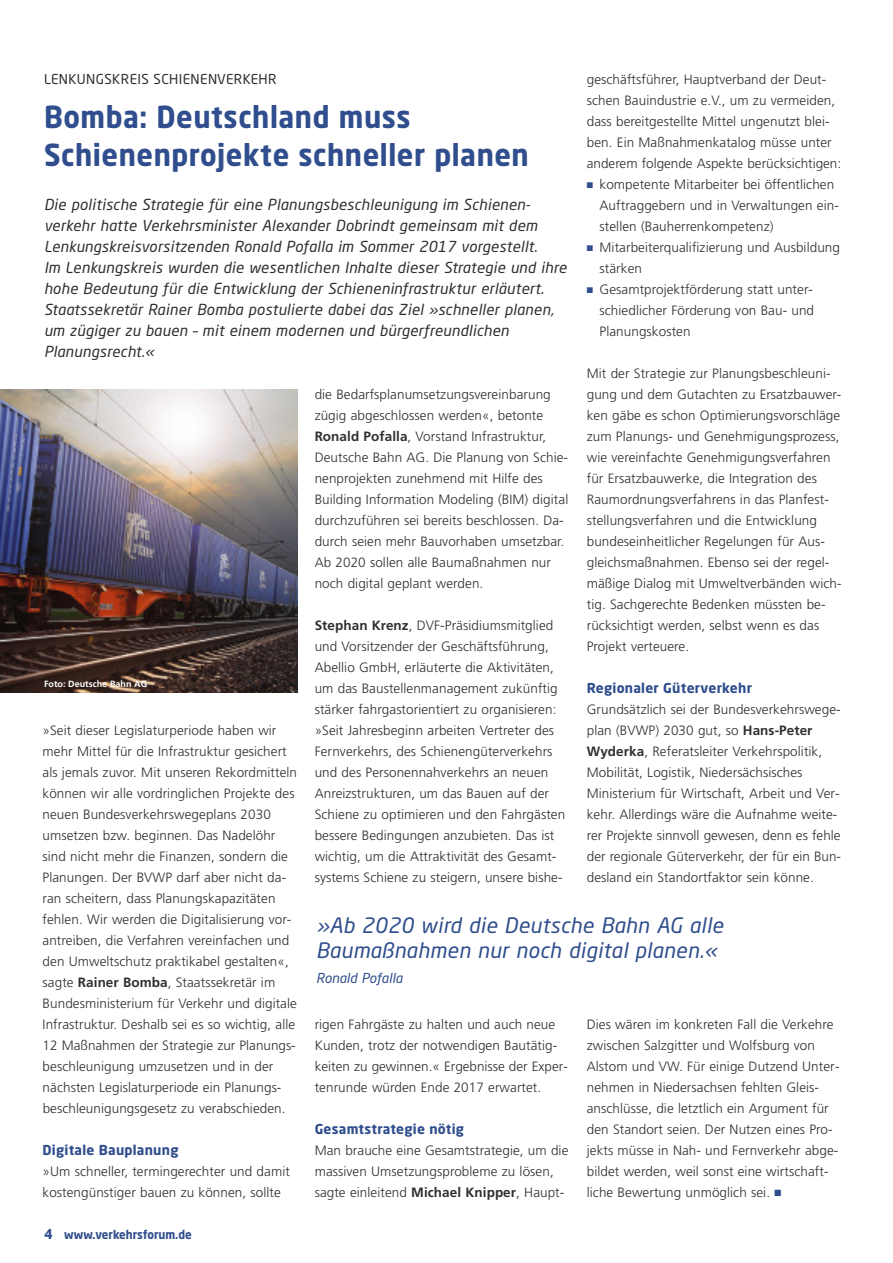
<style>
.page{position:relative;width:893px;height:1263px;background:#fff}
.page>*{position:absolute;margin:0;border:0;box-sizing:border-box;transform-origin:0 0}
.t1{font:700 30px/37.5px "Neo Sans Pro";letter-spacing:.02em;color:#304e8d;scale:.94 1}
.t2{font:italic 21px/25.2px "Neo Sans Pro";letter-spacing:.02em;color:#304e8d}
.t3{font:italic 15px/21px "Neo Sans Pro";letter-spacing:.02em;color:#2f2f2e}
.t4{font:300 13.5px/21px "Frutiger";letter-spacing:.005em;color:#2f2f2e}
.t5{font:700 13.5px "Neo Sans Pro";letter-spacing:.02em;color:#304e8d}
.t6{font:13.5px "Neo Sans Pro";letter-spacing:.03em;color:#2f2f2e}
.t7{font:italic 13.5px "Neo Sans Pro";letter-spacing:.005em;color:#304e8d}
.t8{font:700 12px "Neo Sans Pro";color:#304e8d;scale:.94 1}
.t9{font:700 9px "Frutiger";color:#fff}
.s1{color:#304e8d}
.s2{font-weight:700}
.s3{font-size:13.5px}
</style>
<div class="page">
<img style="left:0;top:390px;width:298px;height:302px">
<p class="t4" style="left:587px;top:70px;width:256px">geschäftsführer, Hauptverband der Deut&shy;schen Bauindustrie e.V., um zu vermeiden, dass bereitgestellte Mittel ungenutzt blei&shy;ben. Ein Maßnahmenkatalog müsse unter anderem folgende Aspekte berücksichtigen:</p>
<p class="t4" style="left:600px;top:175px;width:241px;text-indent:-13px"><span class="s1">■</span> kompetente Mitarbeiter bei öffentlichen<br>Auftraggebern und in Verwaltungen ein&shy;stellen (Bauherrenkompetenz)</p>
<p class="t4" style="left:600px;top:238px;width:242px;text-indent:-13px"><span class="s1">■</span> Mitarbeiterqualifizierung und Ausbildung stärken</p>
<p class="t4" style="left:600px;top:280px;width:216px;text-align:justify;text-indent:-13px"><span class="s1">■</span> Gesamtprojektförderung statt unter&shy;schiedlicher Förderung von Bau- und Planungskosten</p>
<p class="t4" style="left:587px;top:364px;width:256px">Mit der Strategie zur Planungsbeschleuni&shy;gung und dem Gutachten zu Ersatzbauwer&shy;ken gäbe es schon Optimierungsvorschläge zum Planungs- und Genehmigungsprozess, wie vereinfachte Genehmigungsverfahren für Ersatzbauwerke, die Integration des Raumordnungsverfahrens in das Planfest&shy;stellungsverfahren und die Entwicklung bundeseinheitlicher Regelungen für Aus&shy;gleichsmaßnahmen. Ebenso sei der regel&shy;mäßige Dialog mit Umweltverbänden wich&shy;tig. Sachgerechte Bedenken müssten be&shy;rücksichtigt werden, selbst wenn es das Projekt verteuere.</p>
<p class="t5" style="left:587px;top:683px;width:167px">Regionaler Güterverkehr</p>
<p class="t4" style="left:587px;top:700px;width:256px">Grundsätzlich sei der Bundesverkehrswege&shy;plan (BVWP) 2030 gut, so <span class="s2">Hans-Peter Wyderka</span>, Referatsleiter Verkehrspolitik, Mobilität, Logistik, Niedersächsisches Ministerium für Wirtschaft, Arbeit und Ver&shy;kehr. Allerdings wäre die Aufnahme weite&shy;rer Projekte sinnvoll gewesen, denn es fehle der regionale Güterverkehr, der für ein Bun&shy;desland ein Standortfaktor sein könne.</p>
<p class="t6" style="left:44px;top:74px;width:234px">LENKUNGSKREIS SCHIENENVERKEHR</p>
<h1 class="t1" style="left:44px;top:101px;width:517px">Bomba: Deutschland muss<br>Schienenprojekte schneller planen</h1>
<p class="t3" style="left:44px;top:195px;width:524px">Die politische Strategie für eine Planungsbeschleunigung im Schienen&shy;verkehr hatte Verkehrsminister Alexander Dobrindt gemeinsam mit dem Lenkungskreisvorsitzenden Ronald Pofalla im Sommer 2017 vorgestellt.<br>Im Lenkungskreis wurden die wesentlichen Inhalte dieser Strategie und ihre hohe Bedeutung für die Entwicklung der Schieneninfrastruktur erläutert.<br>Staatssekretär Rainer Bomba postulierte dabei das Ziel »schneller planen, um zügiger zu bauen – mit einem modernen und bürgerfreundlichen Planungsrecht.«</p>
<p class="t4" style="left:315px;top:385px;width:255px">die Bedarfsplanumsetzungsvereinbarung zügig abgeschlossen werden«, betonte <span class="s2">Ronald Pofalla</span>, Vorstand Infrastruktur, Deutsche Bahn AG. Die Planung von Schie&shy;nenprojekten zunehmend mit Hilfe des Building Information Modeling (BIM) digital durchzuführen sei bereits beschlossen. Da&shy;durch seien mehr Bauvorhaben umsetzbar.<br>Ab 2020 sollen alle Baumaßnahmen nur noch digital geplant werden.</p>
<p class="t4" style="left:315px;top:616px;width:252px"><span class="s2">Stephan Krenz</span>, DVF-Präsidiumsmitglied und Vorsitzender der Geschäftsführung, Abellio GmbH, erläuterte die Aktivitäten, um das Baustellenmanagement zukünftig stärker fahrgastorientiert zu organisieren: »Seit Jahresbeginn arbeiten Vertreter des Fernverkehrs, des Schienengüterverkehrs und des Personennahverkehrs an neuen Anreizstrukturen, um das Bauen auf der Schiene zu optimieren und den Fahrgästen bessere Bedingungen anzubieten. Das ist wichtig, um die Attraktivität des Gesamt&shy;systems Schiene zu steigern, unsere bishe-</p>
<p class="t9" style="left:44px;top:680px;width:105px">Foto: Deutsche Bahn AG</p>
<p class="t4" style="left:43px;top:721px;width:256px">»Seit dieser Legislaturperiode haben wir mehr Mittel für die Infrastruktur gesichert als jemals zuvor. Mit unseren Rekordmitteln können wir alle vordringlichen Projekte des neuen Bundesverkehrswegeplans 2030 umsetzen bzw. beginnen. Das Nadelöhr sind nicht mehr die Finanzen, sondern die Planungen. Der BVWP darf aber nicht da&shy;ran scheitern, dass Planungskapazitäten fehlen. Wir werden die Digitalisierung vor&shy;antreiben, die Verfahren vereinfachen und den Umweltschutz praktikabel gestalten«, sagte <span class="s2">Rainer Bomba</span>, Staatssekretär im Bundesministerium für Verkehr und digitale Infrastruktur. Deshalb sei es so wichtig, alle 12 Maßnahmen der Strategie zur Planungs&shy;beschleunigung umzusetzen und in der nächsten Legislaturperiode ein Planungs&shy;beschleunigungsgesetz zu verabschieden.</p>
<p class="t5" style="left:43px;top:1145px;width:137px">Digitale Bauplanung</p>
<p class="t4" style="left:43px;top:1162px;width:249px">»Um schneller, termingerechter und damit kostengünstiger bauen zu können, sollte</p>
<h2 class="t2" style="left:316px;top:914px;width:409px">»Ab 2020 wird die Deutsche Bahn AG alle<br>Baumaßnahmen nur noch digital planen.«</h2>
<p class="t7" style="left:316px;top:973px;width:88px">Ronald Pofalla</p>
<p class="t4" style="left:587px;top:1015px;width:254px">Dies wären im konkreten Fall die Verkehre zwischen Salzgitter und Wolfsburg von Alstom und VW. Für einige Dutzend Unter&shy;nehmen in Niedersachsen fehlten Gleis&shy;anschlüsse, die letztlich ein Argument für den Standort seien. Der Nutzen eines Pro&shy;jekts müsse in Nah- und Fernverkehr abge&shy;bildet werden, weil sonst eine wirtschaft&shy;liche Bewertung unmöglich sei. <span class="s1">■</span></p>
<p class="t4" style="left:315px;top:1015px;width:255px">rigen Fahrgäste zu halten und auch neue Kunden, trotz der notwendigen Bautätig&shy;keiten zu gewinnen.« Ergebnisse der Exper&shy;tenrunde würden Ende 2017 erwartet.</p>
<p class="t5" style="left:315px;top:1124px;width:151px">Gesamtstrategie nötig</p>
<p class="t4" style="left:315px;top:1141px;width:255px">Man brauche eine Gesamtstrategie, um die massiven Umsetzungsprobleme zu lösen, sagte einleitend <span class="s2">Michael Knipper</span>, Haupt-</p>
<p class="t8" style="left:44px;top:1230px;width:159px"><span class="s3">4</span> www.verkehrsforum.de</p>
</div>
